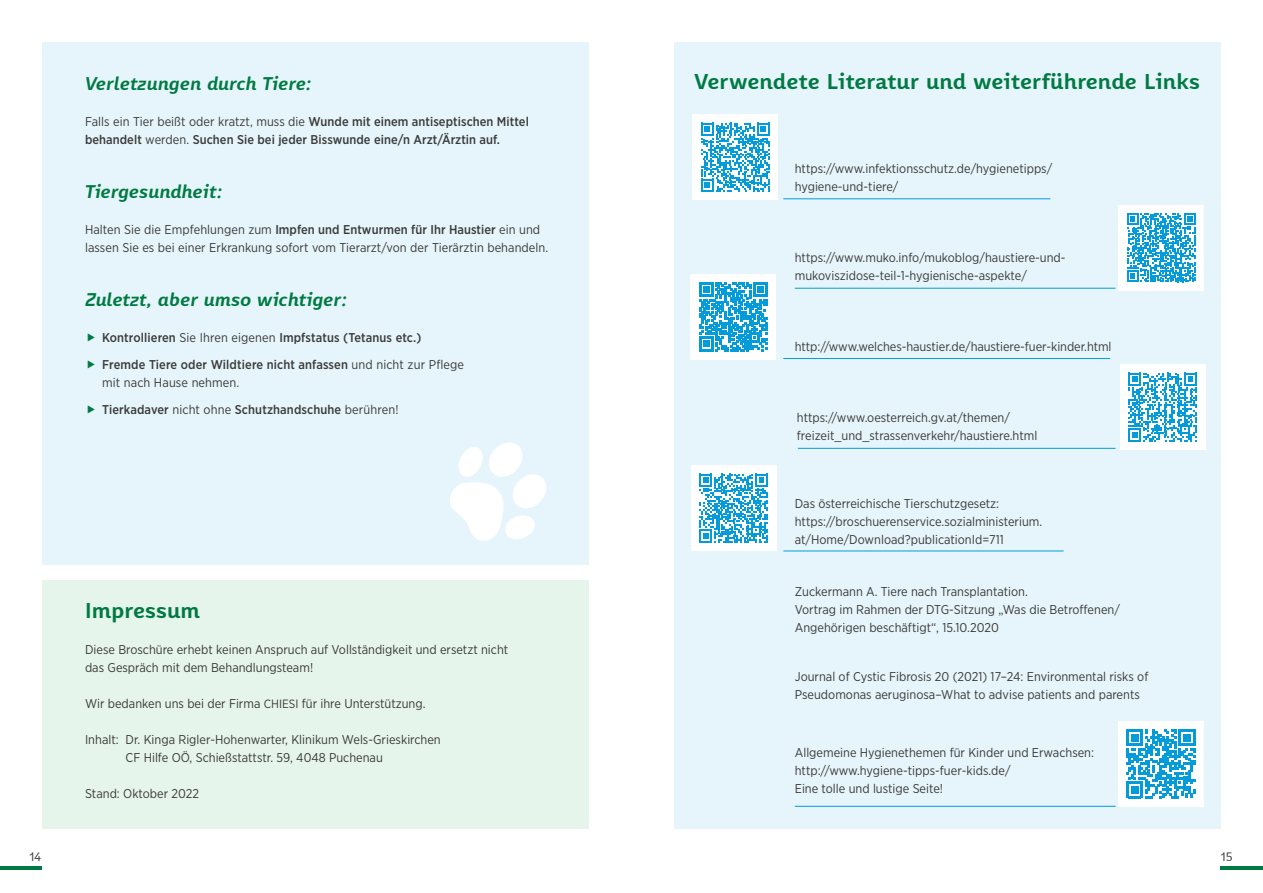
<style>
.page{position:relative;width:1263px;height:893px;background:#fff}
.page>*{position:absolute;margin:0;border:0;box-sizing:border-box;transform-origin:0 0}
.t1{font:700 21px "Karbid Pro";letter-spacing:.01em;color:#007a42}
.t2{font:italic 700 18px "Karbid Pro";letter-spacing:-.005em;color:#007a42}
.t3{font:12.75px/18px "Gotham Narrow";color:#3b3b3a}
.t4{font:500 12.75px/18px "Gotham Narrow";letter-spacing:.005em;color:#3b3b3a}
.t5{font:12px "Karbid Pro";color:#3b3b3a}
.s1{font-weight:400}
.s2{font-weight:500}
.s3{font-size:12px}
</style>
<div class="page">
<hr style="left:0;top:866px;width:42px;height:3px;background:#007a42">
<hr style="left:1221px;top:866px;width:42px;height:3px;background:#007a42">
<div style="left:674px;top:43px;width:546px;height:786px;background:#e6f5fb"></div>
<div style="left:43px;top:43px;width:546px;height:522px;background:#e6f5fb"></div>
<div style="left:43px;top:580px;width:546px;height:249px;background:#e6f5eb"></div>
<hr style="left:783px;top:198px;width:267px;height:1px;background:#039bd9">
<hr style="left:795px;top:806px;width:320px;height:1px;background:#039bd9">
<hr style="left:798px;top:448px;width:317px;height:1px;background:#039bd9">
<hr style="left:783px;top:358px;width:327px;height:1px;background:#039bd9">
<hr style="left:795px;top:288px;width:320px;height:1px;background:#039bd9">
<hr style="left:783px;top:551px;width:280px;height:1px;background:#039bd9">
<div style="left:1119px;top:205px;width:85px;height:85px;background:#fff"></div>
<svg style="left:1127px;top:213px;width:69px;height:69px"></svg>
<div style="left:691px;top:274px;width:85px;height:85px;background:#fff"></div>
<svg style="left:699px;top:282px;width:69px;height:69px"></svg>
<div style="left:1120px;top:365px;width:85px;height:85px;background:#fff"></div>
<svg style="left:1128px;top:373px;width:69px;height:69px"></svg>
<div style="left:691px;top:466px;width:85px;height:85px;background:#fff"></div>
<svg style="left:699px;top:474px;width:69px;height:69px"></svg>
<div style="left:1118px;top:721px;width:85px;height:85px;background:#fff"></div>
<svg style="left:1126px;top:729px;width:69px;height:69px"></svg>
<div style="left:693px;top:115px;width:85px;height:85px;background:#fff"></div>
<svg style="left:701px;top:123px;width:69px;height:69px"></svg>
<svg style="left:450px;top:442px;width:96px;height:99px"></svg>
<h2 class="t2" style="left:85px;top:71px;width:228px">Verletzungen durch Tiere:</h2>
<p class="t4" style="left:85px;top:112px;width:445px"><span class="s1">Falls ein Tier beißt oder kratzt, muss die</span> Wunde mit einem antiseptischen Mittel behandelt <span class="s1">werden.</span> Suchen Sie bei jeder Bisswunde eine/n Arzt/Ärztin auf.</p>
<h2 class="t2" style="left:85px;top:179px;width:139px">Tiergesundheit:</h2>
<p class="t3" style="left:85px;top:220px;width:465px">Halten Sie die Empfehlungen zum <span class="s2">Impfen und Entwurmen für Ihr Haustier</span> ein und lassen Sie es bei einer Erkrankung sofort vom Tierarzt/von der Tierärztin behandeln.</p>
<h2 class="t2" style="left:85px;top:287px;width:263px">Zuletzt, aber umso wichtiger:</h2>
<p class="t4" style="left:102px;top:324px;width:363px;line-height:27px">Kontrollieren <span class="s1">Sie Ihren eigenen</span> Impfstatus (Tetanus etc.)<br>Fremde Tiere oder Wildtiere nicht anfassen <span class="s1">und nicht zur Pflege</span></p>
<p class="t3" style="left:102px;top:369px;width:298px;line-height:27px">mit nach Hause nehmen.<br><span class="s2">Tierkadaver</span> nicht ohne <span class="s2">Schutzhandschuhe</span> berühren!</p>
<h1 class="t1" style="left:85px;top:596px;width:116px">Impressum</h1>
<p class="t3" style="left:85px;top:640px;width:425px">Diese Broschüre erhebt keinen Anspruch auf Vollständigkeit und ersetzt nicht das Gespräch mit dem Behandlungsteam!</p>
<p class="t3" style="left:85px;top:694px;width:342px">Wir bedanken uns bei der Firma <span class="s3">CHIESI</span> für ihre Unterstützung.</p>
<p class="t3" style="left:126px;top:730px;width:317px;text-indent:-40px">Inhalt: Dr. Kinga Rigler-Hohenwarter, Klinikum Wels-Grieskirchen<br>CF Hilfe OÖ, Schießstattstr. 59, 4048 Puchenau</p>
<p class="t3" style="left:85px;top:784px;width:116px">Stand: Oktober 2022</p>
<h1 class="t1" style="left:695px;top:68px;width:507px">Verwendete Literatur und weiterführende Links</h1>
<p class="t3" style="left:795px;top:160px;width:259px">https://www.infektionsschutz.de/hygienetipps/ hygiene-und-tiere/</p>
<p class="t3" style="left:795px;top:248px;width:272px">https://www.muko.info/mukoblog/haustiere-und&shy;mukoviszidose-teil-1-hygienische-aspekte/</p>
<p class="t3" style="left:795px;top:337px;width:318px">http://www.welches-haustier.de/haustiere-fuer-kinder.html</p>
<p class="t3" style="left:797px;top:409px;width:242px">https://www.oesterreich.gv.at/themen/ freizeit_und_strassenverkehr/haustiere.html</p>
<p class="t3" style="left:795px;top:495px;width:249px">Das österreichische Tierschutzgesetz: https://broschuerenservice.sozialministerium. at/Home/Download?publicationId=711</p>
<p class="t3" style="left:795px;top:582px;width:327px">Zuckermann A. Tiere nach Transplantation.<br>Vortrag im Rahmen der DTG-Sitzung „Was die Betroffenen/<br>Angehörigen beschäftigt“, 15.10.2020</p>
<p class="t3" style="left:795px;top:667px;width:355px">Journal of Cystic Fibrosis 20 (2021) 17–24: Environmental risks of<br>Pseudomonas aeruginosa–What to advise patients and parents</p>
<p class="t3" style="left:795px;top:743px;width:301px">Allgemeine Hygienethemen für Kinder und Erwachsen: http://www.hygiene-tipps-fuer-kids.de/<br>Eine tolle und lustige Seite!</p>
<p class="t5" style="left:30px;top:848px;width:13px">14</p>
<p class="t5" style="left:1221px;top:848px;width:13px">15</p>
</div>
